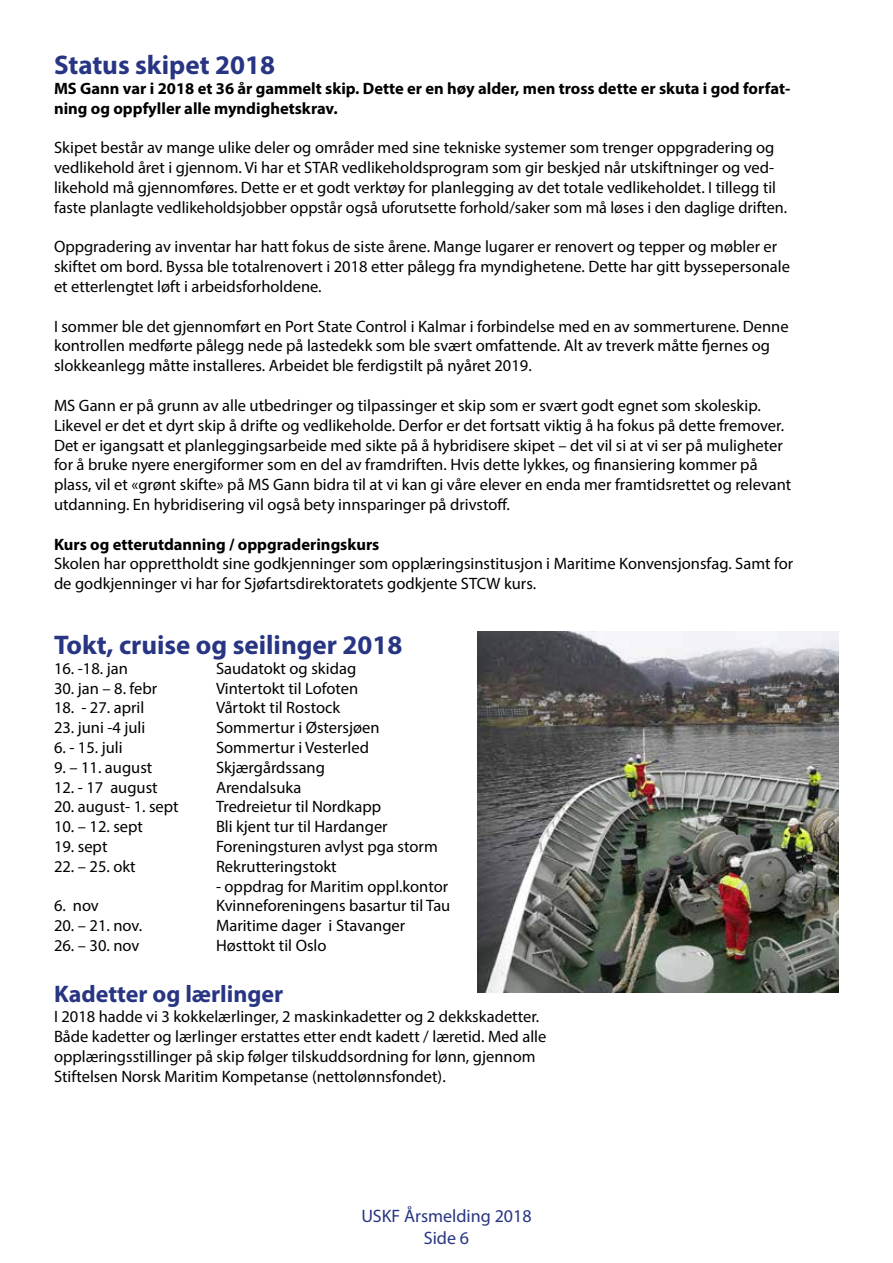
<style>
.page{position:relative;width:893px;height:1263px;background:#fff}
.page>*{position:absolute;margin:0;border:0;box-sizing:border-box;transform-origin:0 0}
.t1{font:700 27px "Myriad Pro";color:#283583}
.t2{font:700 24px "Myriad Pro";color:#283583}
.t3{font:18px/21.6px "Myriad Pro";color:#283583;text-align:center}
.t4{font:16.5px/19.8px "Myriad Pro";color:#000}
.t5{font:700 16.5px/19.8px "Myriad Pro";color:#000}
</style>
<div class="page">
<img style="left:477px;top:631px;width:362px;height:362px">
<h1 class="t1" style="left:54px;top:48px;width:223px">Status skipet 2018</h1>
<p class="t5" style="left:54px;top:78px;width:738px">MS Gann var i 2018 et 36 år gammelt skip. Dette er en høy alder, men tross dette er skuta i god forfat&shy;ning og oppfyller alle myndighetskrav.</p>
<p class="t4" style="left:54px;top:138px;width:735px">Skipet består av mange ulike deler og områder med sine tekniske systemer som trenger oppgradering og vedlikehold året i gjennom. Vi har et STAR vedlikeholdsprogram som gir beskjed når utskiftninger og ved&shy;likehold må gjennomføres. Dette er et godt verktøy for planlegging av det totale vedlikeholdet. I tillegg til faste planlagte vedlikeholdsjobber oppstår også uforutsette forhold/saker som må løses i den daglige driften.</p>
<p class="t4" style="left:54px;top:237px;width:737px">Oppgradering av inventar har hatt fokus de siste årene. Mange lugarer er renovert og tepper og møbler er skiftet om bord. Byssa ble totalrenovert i 2018 etter pålegg fra myndighetene. Dette har gitt byssepersonale et etterlengtet løft i arbeidsforholdene.</p>
<p class="t4" style="left:54px;top:316px;width:736px">I sommer ble det gjennomført en Port State Control i Kalmar i forbindelse med en av sommerturene. Denne kontrollen medførte pålegg nede på lastedekk som ble svært omfattende. Alt av treverk måtte fjernes og slokkeanlegg måtte installeres. Arbeidet ble ferdigstilt på nyåret 2019.</p>
<p class="t4" style="left:54px;top:395px;width:739px">MS Gann er på grunn av alle utbedringer og tilpassinger et skip som er svært godt egnet som skoleskip.<br>Likevel er det et dyrt skip å drifte og vedlikeholde. Derfor er det fortsatt viktig å ha fokus på dette fremover.<br>Det er igangsatt et planleggingsarbeide med sikte på å hybridisere skipet – det vil si at vi ser på muligheter for å bruke nyere energiformer som en del av framdriften. Hvis dette lykkes, og finansiering kommer på plass, vil et «grønt skifte» på MS Gann bidra til at vi kan gi våre elever en enda mer framtidsrettet og relevant utdanning. En hybridisering vil også bety innsparinger på drivstoff.</p>
<p class="t5" style="left:54px;top:533px;width:327px">Kurs og etterutdanning / oppgraderingskurs</p>
<p class="t4" style="left:54px;top:554px;width:741px">Skolen har opprettholdt sine godkjenninger som opplæringsinstitusjon i Maritime Konvensjonsfag. Samt for de godkjenninger vi har for Sjøfartsdirektoratets godkjente STCW kurs.</p>
<h1 class="t1" style="left:54px;top:627px;width:350px">Tokt, cruise og seilinger 2018</h1>
<p class="t4" style="left:54px;top:658px;width:75px">16. -18. jan</p>
<p class="t4" style="left:216px;top:658px;width:142px">Saudatokt og skidag</p>
<p class="t4" style="left:54px;top:678px;width:105px">30. jan – 8. febr</p>
<p class="t4" style="left:216px;top:678px;width:144px">Vintertokt til Lofoten</p>
<p class="t4" style="left:54px;top:698px;width:92px">18. - 27. april</p>
<p class="t4" style="left:216px;top:698px;width:126px">Vårtokt til Rostock</p>
<p class="t4" style="left:54px;top:717px;width:93px">23. juni -4 juli</p>
<p class="t4" style="left:216px;top:717px;width:165px">Sommertur i Østersjøen</p>
<p class="t4" style="left:54px;top:737px;width:70px">6. - 15. juli</p>
<p class="t4" style="left:216px;top:737px;width:155px">Sommertur i Vesterled</p>
<p class="t4" style="left:54px;top:757px;width:100px">9. – 11. august</p>
<p class="t4" style="left:216px;top:757px;width:111px">Skjærgårdssang</p>
<p class="t4" style="left:54px;top:777px;width:105px">12. - 17 august</p>
<p class="t4" style="left:216px;top:777px;width:87px">Arendalsuka</p>
<p class="t4" style="left:54px;top:797px;width:126px">20. august- 1. sept</p>
<p class="t4" style="left:216px;top:797px;width:167px">Tredreietur til Nordkapp</p>
<p class="t4" style="left:54px;top:816px;width:91px">10. – 12. sept</p>
<p class="t4" style="left:216px;top:816px;width:173px">Bli kjent tur til Hardanger</p>
<p class="t4" style="left:54px;top:836px;width:55px">19. sept</p>
<p class="t4" style="left:216px;top:836px;width:223px">Foreningsturen avlyst pga storm</p>
<p class="t4" style="left:54px;top:856px;width:83px">22. – 25. okt</p>
<p class="t4" style="left:216px;top:856px;width:122px">Rekrutteringstokt</p>
<p class="t4" style="left:216px;top:876px;width:234px">- oppdrag for Maritim oppl.kontor</p>
<p class="t4" style="left:54px;top:896px;width:46px">6. nov</p>
<p class="t4" style="left:216px;top:896px;width:236px">Kvinneforeningens basartur til Tau</p>
<p class="t4" style="left:54px;top:915px;width:90px">20. – 21. nov.</p>
<p class="t4" style="left:216px;top:915px;width:191px">Maritime dager i Stavanger</p>
<p class="t4" style="left:54px;top:935px;width:87px">26. – 30. nov</p>
<p class="t4" style="left:216px;top:935px;width:112px">Høsttokt til Oslo</p>
<h2 class="t2" style="left:54px;top:979px;width:231px">Kadetter og lærlinger</h2>
<p class="t4" style="left:54px;top:1006px;width:494px">I 2018 hadde vi 3 kokkelærlinger, 2 maskinkadetter og 2 dekkskadetter.<br>Både kadetter og lærlinger erstattes etter endt kadett / læretid. Med alle opplæringsstillinger på skip følger tilskuddsordning for lønn, gjennom Stiftelsen Norsk Maritim Kompetanse (nettolønnsfondet).</p>
<p class="t3" style="left:361px;top:1205px;width:172px">USKF Årsmelding 2018<br>Side 6</p>
</div>
